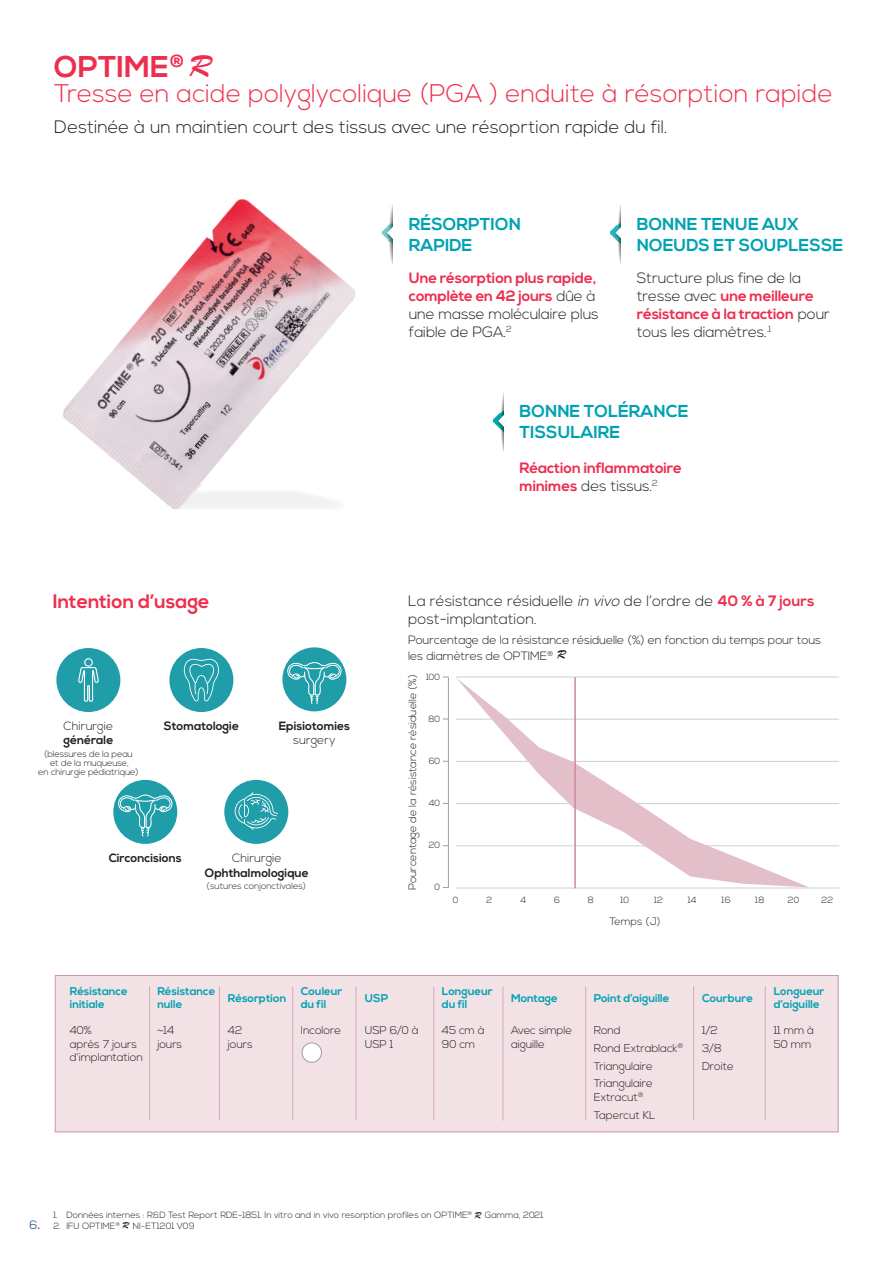
<style>
.page{position:relative;width:893px;height:1263px;background:#fff}
.page>*{position:absolute;margin:0;border:0;box-sizing:border-box;transform-origin:0 0}
.t1{font:700 30px "Nexa";color:#ee2e4e}
.t2{font:300 25.5px "Nexa";color:#ee2e4e}
.t3{font:700 19.5px "Nexa";color:#ee2e4e}
.t4{font:300 18px "Nexa";color:#231f20}
.t5{font:700 17.25px/20.7px "Nexa";color:#00a2b1}
.t6{font:300 15px/18px "Nexa";color:#231f20}
.t7{font:700 15px/18px "Nexa";letter-spacing:-.01em;color:#ee2e4e}
.t8{font:300 12px/14.4px "Nexa";letter-spacing:-.01em;color:#231f20}
.t9{font:700 12px/14.4px "Nexa";color:#231f20;text-align:center}
.t10{font:300 12px "Nexa";color:#013374}
.t11{font:300 11.25px/13.5px "Nexa";letter-spacing:-.01em;color:#231f20}
.t12{font:700 11.25px/13.5px "Nexa";color:#00a2b1}
.t13{font:300 10.65px "Nexa";color:#231f20}
.t14{font:9.6px "Brush Script";color:#231f20}
.t15{font:300 9px/9px "Nexa";color:#231f20;text-align:center}
.s1{font-family:"Brush Script";font-weight:400;font-size:32.25px}
.s2{font-weight:300;color:#231f20}
.s3{font-weight:700;color:#ee2e4e}
.s4{font-weight:700}
.s5{font-weight:300}
.s6{font-style:italic}
.s7{font-family:"Brush Script";font-weight:400;font-size:12.75px}
.s8{font-family:"Brush Script";font-weight:400;font-size:9.6px}
</style>
<div class="page">
<img style="left:63px;top:199px;width:293px;height:311px">
<img style="left:389px;top:207px;width:3px;height:55px">
<svg style="left:381px;top:222px;width:12px;height:21px"></svg>
<img style="left:618px;top:204px;width:3px;height:59px">
<svg style="left:610px;top:222px;width:12px;height:21px"></svg>
<img style="left:501px;top:396px;width:2px;height:53px">
<svg style="left:493px;top:410px;width:11px;height:22px"></svg>
<div style="left:55px;top:975px;width:783px;height:157px;background:#f2e1e5;border:1px solid #d094a7"></div>
<hr style="left:219px;top:986px;width:1px;height:134px;background:#d8a8b7">
<hr style="left:149px;top:986px;width:1px;height:134px;background:#d8a8b7">
<hr style="left:292px;top:986px;width:1px;height:134px;background:#d8a8b7">
<hr style="left:356px;top:986px;width:1px;height:134px;background:#d8a8b7">
<hr style="left:433px;top:986px;width:1px;height:134px;background:#d8a8b7">
<hr style="left:503px;top:986px;width:1px;height:134px;background:#d8a8b7">
<hr style="left:585px;top:986px;width:1px;height:134px;background:#d8a8b7">
<hr style="left:693px;top:986px;width:1px;height:134px;background:#d8a8b7">
<hr style="left:765px;top:986px;width:1px;height:134px;background:#d8a8b7">
<div style="left:302px;top:1043px;width:19px;height:19px;background:#fff;border-radius:50%"></div>
<div style="left:302px;top:1043px;width:20px;height:19px;border:1px solid #9b9fa2;border-radius:50%"></div>
<div style="left:113px;top:780px;width:64px;height:64px;background:#1f9da8;border-radius:50%"></div>
<svg style="left:118px;top:794px;width:55px;height:42px"></svg>
<div style="left:224px;top:780px;width:64px;height:64px;background:#1f9da8;border-radius:50%"></div>
<svg style="left:235px;top:792px;width:43px;height:38px"></svg>
<div style="left:56px;top:648px;width:64px;height:64px;background:#1f9da8;border-radius:50%"></div>
<svg style="left:78px;top:658px;width:21px;height:44px"></svg>
<div style="left:282px;top:647px;width:64px;height:64px;background:#1f9da8;border-radius:50%"></div>
<svg style="left:287px;top:662px;width:55px;height:42px"></svg>
<div style="left:169px;top:648px;width:64px;height:64px;background:#1f9da8;border-radius:50%"></div>
<svg style="left:184px;top:659px;width:35px;height:42px"></svg>
<hr style="left:448px;top:677px;width:1px;height:210px;background:#9b9fa2">
<hr style="left:456px;top:888px;width:383px;height:1px;background:#cdd0d1">
<hr style="left:456px;top:845px;width:383px;height:1px;background:#cdd0d1">
<hr style="left:456px;top:803px;width:383px;height:1px;background:#cdd0d1">
<hr style="left:456px;top:761px;width:383px;height:1px;background:#cdd0d1">
<hr style="left:456px;top:719px;width:383px;height:1px;background:#cdd0d1">
<hr style="left:456px;top:677px;width:383px;height:1px;background:#cdd0d1">
<svg style="left:456px;top:677px;width:353px;height:210px"></svg>
<hr style="left:574px;top:677px;width:2px;height:211px;background:#cc899f">
<p class="t1" style="left:54px;top:49px;width:157px">OPTIME<sup>®</sup> <span class="s1">R</span></p>
<p class="t2" style="left:54px;top:79px;width:780px">Tresse en acide polyglycolique (PGA ) enduite à résorption rapide</p>
<p class="t4" style="left:54px;top:116px;width:615px">Destinée à un maintien court des tissus avec une résoprtion rapide du fil.</p>
<p class="t5" style="left:409px;top:214px;width:114px">RÉSORPTION<br>RAPIDE</p>
<p class="t7" style="left:409px;top:269px;width:191px">Une résorption plus rapide, complète en 42 jours <span class="s2">dûe à une masse moléculaire plus faible de PGA.</span><sup>2</sup></p>
<p class="t5" style="left:637px;top:214px;width:208px">BONNE TENUE AUX<br>NOEUDS ET SOUPLESSE</p>
<p class="t6" style="left:637px;top:269px;width:195px">Structure plus fine de la tresse avec <span class="s3">une meilleure résistance à la traction</span> pour tous les diamètres.<sup>.1</sup></p>
<p class="t3" style="left:53px;top:590px;width:158px">Intention d’usage</p>
<p class="t8" style="left:63px;top:719px;width:51px">Chirurgie <span class="s4">générale</span></p>
<p class="t9" style="left:279px;top:719px;width:73px">Episiotomies <span class="s5">surgery</span></p>
<p class="t9" style="left:164px;top:719px;width:77px">Stomatologie</p>
<p class="t15" style="left:38px;top:750px;width:102px">(blessures de la peau<br>et de la muqueuse,<br>en chirurgie pédiatrique)</p>
<p class="t9" style="left:109px;top:851px;width:75px">Circoncisions</p>
<p class="t9" style="left:205px;top:851px;width:105px"><span class="s5">Chirurgie<br></span>Ophthalmologique</p>
<p class="t15" style="left:207px;top:882px;width:101px">(sutures conjonctivales)</p>
<p class="t5" style="left:519px;top:402px;width:171px">BONNE TOLÉRANCE<br>TISSULAIRE</p>
<p class="t7" style="left:519px;top:459px;width:164px">Réaction inflammatoire minimes <span class="s2">des tissus.</span><sup>2</sup></p>
<p class="t6" style="left:408px;top:592px;width:408px">La résistance résiduelle <span class="s6">in vivo</span> de l’ordre de <span class="s3">40 % à 7 jours </span>post-implantation.</p>
<p class="t8" style="left:408px;top:633px;width:415px;line-height:15.3px">Pourcentage de la résistance résiduelle (%) en fonction du temps pour tous les diamètres de OPTIME<sup>®</sup> <span class="s7">R</span></p>
<p class="t15" style="left:426px;top:672px;width:16px">100</p>
<p class="t15" style="left:429px;top:715px;width:13px">80</p>
<p class="t15" style="left:429px;top:757px;width:13px">60</p>
<p class="t15" style="left:429px;top:799px;width:13px">40</p>
<p class="t15" style="left:429px;top:841px;width:13px">20</p>
<p class="t13" style="left:406px;top:890px;width:217px;rotate:-90deg">Pourcentage de la résistance résiduelle (%)</p>
<p class="t15" style="left:435px;top:883px;width:7px">0</p>
<p class="t15" style="left:453px;top:896px;width:7px">0</p>
<p class="t15" style="left:487px;top:896px;width:7px">2</p>
<p class="t15" style="left:520px;top:896px;width:7px">4</p>
<p class="t15" style="left:554px;top:896px;width:7px">6</p>
<p class="t15" style="left:588px;top:896px;width:8px">8</p>
<p class="t15" style="left:620px;top:896px;width:10px">10</p>
<p class="t15" style="left:654px;top:896px;width:10px">12</p>
<p class="t15" style="left:688px;top:896px;width:10px">14</p>
<p class="t15" style="left:721px;top:896px;width:11px">16</p>
<p class="t15" style="left:755px;top:896px;width:11px">18</p>
<p class="t15" style="left:788px;top:896px;width:13px">20</p>
<p class="t15" style="left:821px;top:896px;width:13px">22</p>
<p class="t13" style="left:609px;top:915px;width:53px">Temps (J)</p>
<p class="t12" style="left:70px;top:985px;width:59px">Résistance initiale</p>
<p class="t12" style="left:228px;top:991px;width:60px">Résorption</p>
<p class="t12" style="left:301px;top:985px;width:43px">Couleur du fil</p>
<p class="t12" style="left:365px;top:991px;width:25px">USP</p>
<p class="t12" style="left:442px;top:985px;width:52px">Longueur du fil</p>
<p class="t12" style="left:511px;top:991px;width:48px">Montage</p>
<p class="t12" style="left:594px;top:991px;width:77px">Point d’aiguille</p>
<p class="t12" style="left:702px;top:991px;width:52px">Courbure</p>
<p class="t12" style="left:774px;top:985px;width:52px">Longueur d’aiguille</p>
<p class="t11" style="left:157px;top:1024px;width:26px">~14 jours</p>
<p class="t12" style="left:157px;top:985px;width:59px">Résistance nulle</p>
<p class="t11" style="left:70px;top:1024px;width:75px">40%<br>après 7 jours d’implantation</p>
<p class="t11" style="left:228px;top:1024px;width:26px">42 jours</p>
<p class="t11" style="left:365px;top:1024px;width:55px">USP 6/0 à<br>USP 1</p>
<p class="t11" style="left:442px;top:1024px;width:44px">45 cm à<br>90 cm</p>
<p class="t11" style="left:511px;top:1024px;width:62px">Avec simple aiguille</p>
<p class="t11" style="left:594px;top:1024px;width:29px">Rond</p>
<p class="t11" style="left:702px;top:1024px;width:17px">1/2</p>
<p class="t11" style="left:702px;top:1042px;width:21px">3/8</p>
<p class="t11" style="left:702px;top:1059px;width:33px">Droite</p>
<p class="t11" style="left:774px;top:1024px;width:42px">11 mm à<br>50 mm</p>
<p class="t11" style="left:301px;top:1024px;width:42px">Incolore</p>
<p class="t11" style="left:594px;top:1042px;width:91px">Rond Extrablack<sup>®</sup></p>
<p class="t11" style="left:594px;top:1059px;width:61px">Triangulaire</p>
<p class="t11" style="left:594px;top:1077px;width:61px">Triangulaire<br>Extracut<sup>®</sup></p>
<p class="t11" style="left:594px;top:1108px;width:63px">Tapercut KL</p>
<h3 class="t10" style="left:30px;top:1218px;width:12px">6<span class="s3">.</span></h3>
<p class="t15" style="left:54px;top:1211px;width:491px">1. Données internes : R&amp;D Test Report RDE-1851. In vitro and in vivo resorption profiles on OPTIME<sup>®</sup> <span class="s8">R</span> Gamma, 2021</p>
<p class="t15" style="left:54px;top:1222px;width:68px">2. IFU OPTIME<sup>®</sup></p>
<p class="t15" style="left:133px;top:1222px;width:63px">NI-ET1201 V09</p>
<p class="t14" style="left:122px;top:1218px;width:8px">R</p>
</div>
